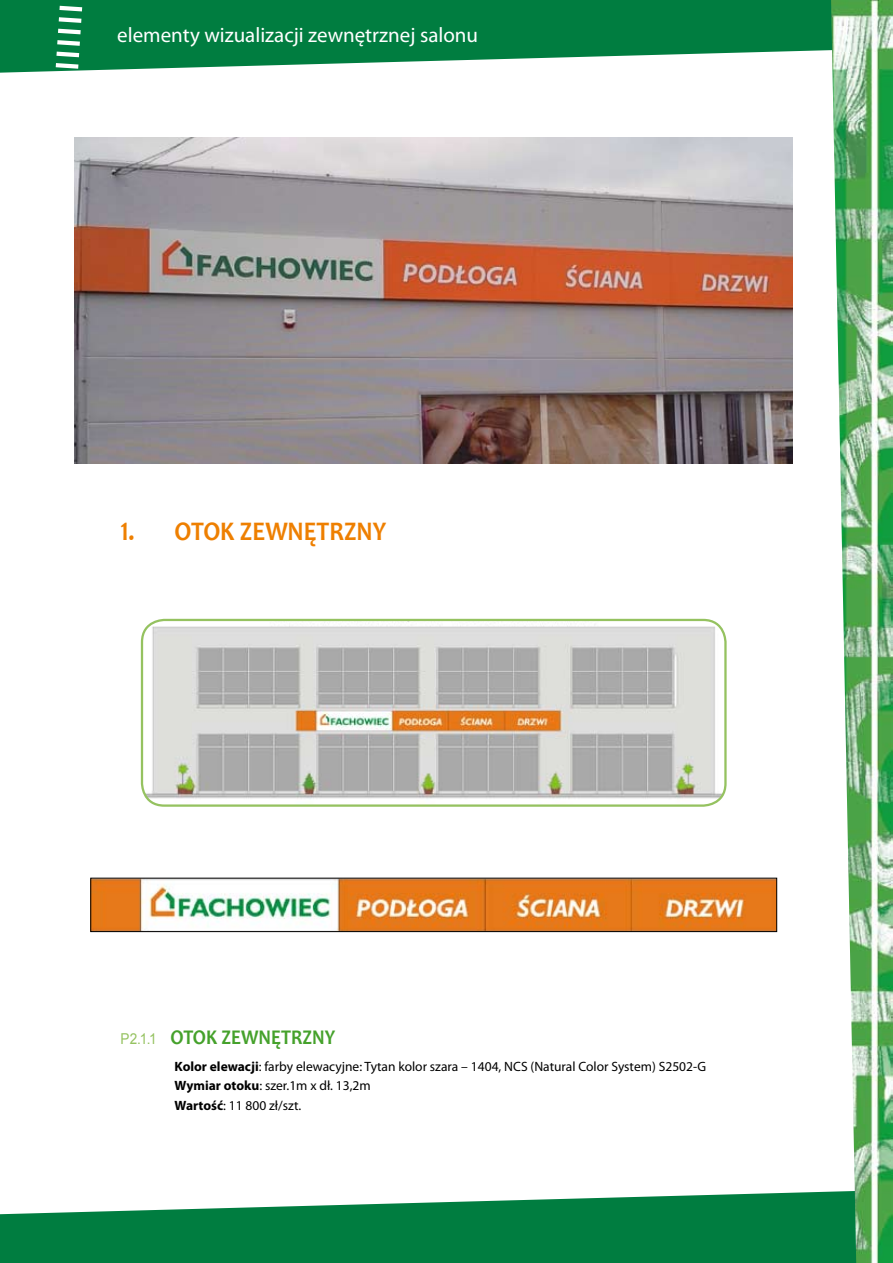
<style>
.page{position:relative;width:893px;height:1263px;background:#fff}
.page>*{position:absolute;margin:0;border:0;box-sizing:border-box;transform-origin:0 0}
.t1{font:700 27px "Candara";letter-spacing:-.005em;color:#ee7f00;scale:.9 1}
.t2{font:21px "Myriad Pro";color:#fff}
.t3{font:700 21px "Candara";color:#45a12b;scale:.9 1}
.t4{font:13.5px/19.5px "Myriad Pro";color:#000}
.s1{font-family:"Arial";font-weight:400;font-size:15px;color:#95c260}
.s2{font-weight:700}
</style>
<div class="page">
<svg style="left:0;top:1191px;width:831px;height:72px;fill:#007d40"></svg>
<svg style="left:0;top:0;width:831px;height:73px;fill:#007d40"></svg>
<svg style="left:50px;top:0;width:37px;height:73px"></svg>
<img style="left:831px;top:0;width:62px;height:1263px">
<img style="left:75px;top:137px;width:718px;height:326px">
<img style="left:142px;top:620px;width:582px;height:185px">
<div style="left:141px;top:619px;width:586px;height:188px;border:2px solid #95c260;border-radius:22px"></div>
<img style="left:92px;top:880px;width:683px;height:50px">
<div style="left:90px;top:878px;width:687px;height:54px;border:1px solid #000"></div>
<h2 class="t2" style="left:117px;top:22px;width:362px">elementy wizualizacji zewnętrznej salonu</h2>
<h1 class="t1" style="left:120px;top:515px;width:297px">1. OTOK ZEWNĘTRZNY</h1>
<h2 class="t3" style="left:120px;top:1025px;width:240px"><span class="s1">P2.1.1</span> OTOK ZEWNĘTRZNY</h2>
<p class="t4" style="left:175px;top:1056px;width:533px"><span class="s2">Kolor elewacji</span>: farby elewacyjne: Tytan kolor szara – 1404, NCS (Natural Color System) S2502-G<br><span class="s2">Wymiar otoku</span>: szer.1m x dł. 13,2m<br><span class="s2">Wartość</span>: 11 800 zł/szt.</p>
</div>
